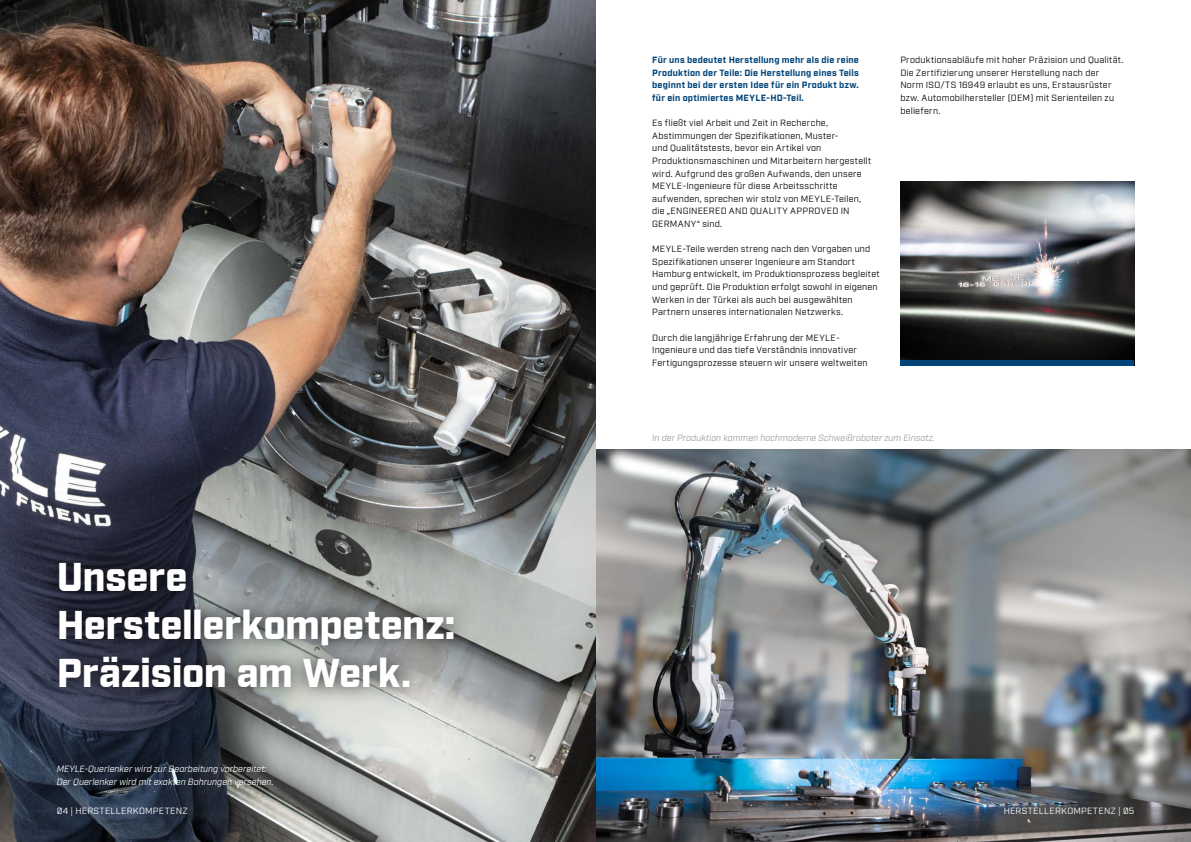
<style>
.page{position:relative;width:1191px;height:842px;background:#fff}
.page>*{position:absolute;margin:0;border:0;box-sizing:border-box;transform-origin:0 0}
.t1{font:900 40px/48px "Industry Meyle";letter-spacing:-.005em;color:#fff}
.t2{font:9px/12.6px "Industry Meyle";letter-spacing:.025em;color:#000}
.t3{font:700 9px/12.6px "Industry Meyle";letter-spacing:.02em;color:#004479;text-align:justify}
.t4{font:italic 9px/13px "Industry Meyle";letter-spacing:.01em;color:#fff}
.t5{font:italic 9px "Industry Meyle";letter-spacing:.01em;color:#9d9d9c}
.t6{font:9px "Industry Meyle";letter-spacing:.03em;color:#fff}
</style>
<div class="page">
<img style="left:595px;top:449px;width:596px;height:393px">
<img style="left:0;top:0;width:595px;height:842px">
<div style="left:41px;top:545px;width:430px;height:160px;background:#000;opacity:.8"></div>
<img style="left:900px;top:181px;width:234px;height:179px">
<div style="left:900px;top:360px;width:234px;height:6px;background:#004479"></div>
<p class="t3" style="left:652px;top:54px;width:208px">Für uns bedeutet Herstellung mehr als die reine Produktion der Teile: Die Herstellung eines Teils beginnt bei der ersten Idee für ein Produkt bzw. für ein optimiertes MEYLE-HD-Teil.</p>
<p class="t2" style="left:652px;top:117px;width:220px">Es fließt viel Arbeit und Zeit in Recherche, Abstimmungen der Spezifikationen, Muster-<br>und Qualitätstests, bevor ein Artikel von Produktionsmaschinen und Mitarbeitern hergestellt wird. Aufgrund des großen Aufwands, den unsere MEYLE-Ingenieure für diese Arbeitsschritte aufwenden, sprechen wir stolz von MEYLE-Teilen, die „ENGINEERED AND QUALITY APPROVED IN GERMANY“ sind.</p>
<p class="t2" style="left:652px;top:243px;width:229px">MEYLE-Teile werden streng nach den Vorgaben und Spezifikationen unserer Ingenieure am Standort Hamburg entwickelt, im Produktionsprozess begleitet und geprüft. Die Produktion erfolgt sowohl in eigenen Werken in der Türkei als auch bei ausgewählten Partnern unseres internationalen Netzwerks.</p>
<p class="t2" style="left:652px;top:331px;width:217px">Durch die langjährige Erfahrung der MEYLE-<br>Ingenieure und das tiefe Verständnis innovativer<br>Fertigungsprozesse steuern wir unsere weltweiten</p>
<p class="t2" style="left:900px;top:54px;width:225px">Produktionsabläufe mit hoher Präzision und Qualität.<br>Die Zertifizierung unserer Herstellung nach der Norm ISO/TS 16949 erlaubt es uns, Erstausrüster bzw. Automobilhersteller (OEM) mit Serienteilen zu beliefern.</p>
<h1 class="t1" style="left:57px;top:556px;width:400px">Unsere<br>Herstellerkompetenz:<br>Präzision am Werk.</h1>
<p class="t4" style="left:57px;top:763px;width:218px">MEYLE-Querlenker wird zur Bearbeitung vorbereitet:<br>Der Querlenker wird mit exakten Bohrungen versehen.</p>
<p class="t5" style="left:652px;top:432px;width:284px">In der Produktion kommen hochmoderne Schweißroboter zum Einsatz.</p>
<p class="t6" style="left:57px;top:805px;width:132px">04 | HERSTELLERKOMPETENZ</p>
<p class="t6" style="left:1003px;top:805px;width:132px">HERSTELLERKOMPETENZ | 05</p>
</div>
